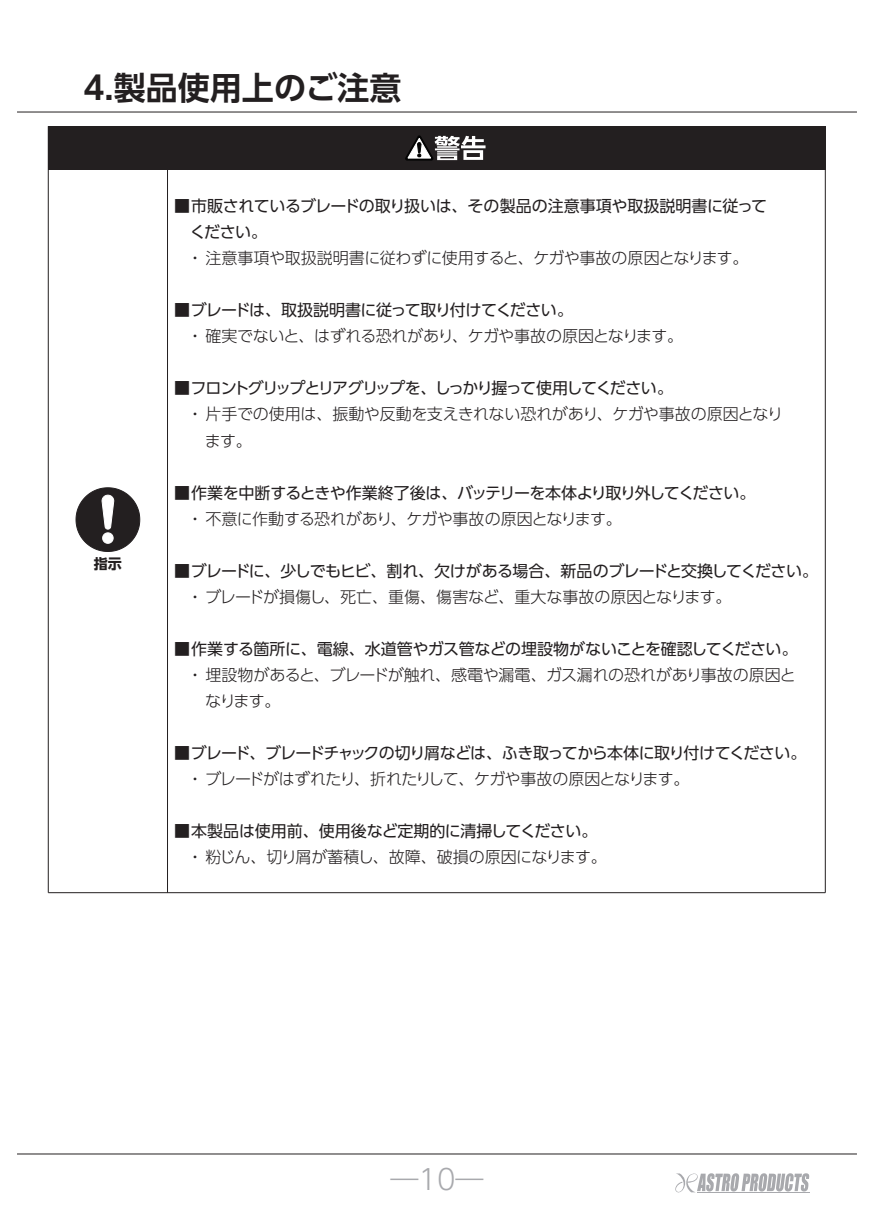
<style>
.page{position:relative;width:874px;height:1225px;background:#fff}
.page>*{position:absolute;margin:0;border:0;box-sizing:border-box;transform-origin:0 0}
.t1{font:700 32px "UD Shin Go Pr 6 De";color:#231f20}
.t2{font:300 28px "UD Shin Go Pr 6";color:#a8a9ad}
.t3{font:300 16px/26px "UD Shin Go Pr 6";letter-spacing:-.03em;color:#231f20}
.t4{font:16px/26px "UD Shin Go Pr 6";letter-spacing:-.035em;color:#231f20}
.t5{font:16px "UD Shin Go Pr 6";letter-spacing:-.06em;color:#231f20}
.t6{font:300 16px "UD Shin Go Pr 6";letter-spacing:-.01em;color:#231f20}
.t7{font:16px "UD Shin Go Pr 6";letter-spacing:-.095em;color:#231f20}
.t8{font:300 16px "UD Shin Go Pr 6";letter-spacing:-.055em;color:#231f20}
.t9{font:16px "UD Shin Go Pr 6";letter-spacing:-.015em;color:#231f20}
.t10{font:700 14px "UD Shin Go Pr 6";color:#231f20}
</style>
<div class="page">
<hr style="left:17px;top:1153px;width:839px;height:1px;background:#231f20">
<hr style="left:17px;top:111px;width:839px;height:1px;background:#231f20">
<hr style="left:48px;top:126px;width:1px;height:766px;background:#231f20">
<hr style="left:48px;top:892px;width:776px;height:1px;background:#231f20">
<hr style="left:824px;top:126px;width:1px;height:766px;background:#231f20">
<hr style="left:167px;top:126px;width:1px;height:766px;background:#231f20">
<div style="left:48px;top:126px;width:776px;height:43px;background:#231f20"></div>
<svg style="left:405px;top:136px;width:80px;height:24px"></svg>
<svg style="left:76px;top:487px;width:64px;height:65px"></svg>
<svg style="left:675px;top:1173px;width:133px;height:20px"></svg>
<hr style="left:696px;top:1192px;width:113px;height:1px;background:#a8a9ad">
<h1 class="t1" style="left:83px;top:62px;width:319px">4.製品使用上のご注意</h1>
<p class="t10" style="left:94px;top:552px;width:29px">指示</p>
<p class="t4" style="left:190px;top:193px;width:578px;text-indent:-16px">■ 市販されているブレードの取り扱いは、その製品の注意事項や取扱説明書に従ってください。</p>
<p class="t3" style="left:187px;top:245px;width:562px">・ 注意事項や取扱説明書に従わずに使用すると、ケガや事故の原因となります。</p>
<p class="t4" style="left:174px;top:297px;width:400px">■ ブレードは、取扱説明書に従って取り付けてください。</p>
<p class="t3" style="left:187px;top:323px;width:497px">・ 確実でないと、はずれる恐れがあり、ケガや事故の原因となります。</p>
<p class="t7" style="left:174px;top:375px;width:500px">■ フロントグリップとリアグリップを、しっかり握って使用してください。</p>
<p class="t3" style="left:205px;top:401px;width:579px;text-indent:-18px">・ 片手での使用は、振動や反動を支えきれない恐れがあり、ケガや事故の原因となります。</p>
<p class="t4" style="left:174px;top:479px;width:582px">■ 作業を中断するときや作業終了後は、バッテリーを本体より取り外してください。</p>
<p class="t3" style="left:187px;top:505px;width:435px">・ 不意に作動する恐れがあり、ケガや事故の原因となります。</p>
<p class="t4" style="left:174px;top:557px;width:645px">■ ブレードに、少しでもヒビ、割れ、欠けがある場合、新品のブレードと交換してください。</p>
<p class="t6" style="left:187px;top:583px;width:545px">・ ブレードが損傷し、死亡、重傷、傷害など、重大な事故の原因となります。</p>
<p class="t4" style="left:174px;top:635px;width:624px">■ 作業する箇所に、電線、水道管やガス管などの埋設物がないことを確認してください。</p>
<p class="t3" style="left:205px;top:661px;width:591px;text-indent:-18px">・ 埋設物があると、ブレードが触れ、感電や漏電、ガス漏れの恐れがあり事故の原因となります。</p>
<p class="t5" style="left:174px;top:739px;width:633px">■ ブレード、ブレードチャックの切り屑などは、ふき取ってから本体に取り付けてください。</p>
<p class="t8" style="left:187px;top:765px;width:503px">・ ブレードがはずれたり、折れたりして、ケガや事故の原因となります。</p>
<p class="t9" style="left:174px;top:817px;width:424px">■ 本製品は使用前、使用後など定期的に清掃してください。</p>
<p class="t3" style="left:187px;top:843px;width:421px">・ 粉じん、切り屑が蓄積し、故障、破損の原因になります。</p>
<h2 class="t2" style="left:390px;top:1156px;width:95px">―10―</h2>
</div>
